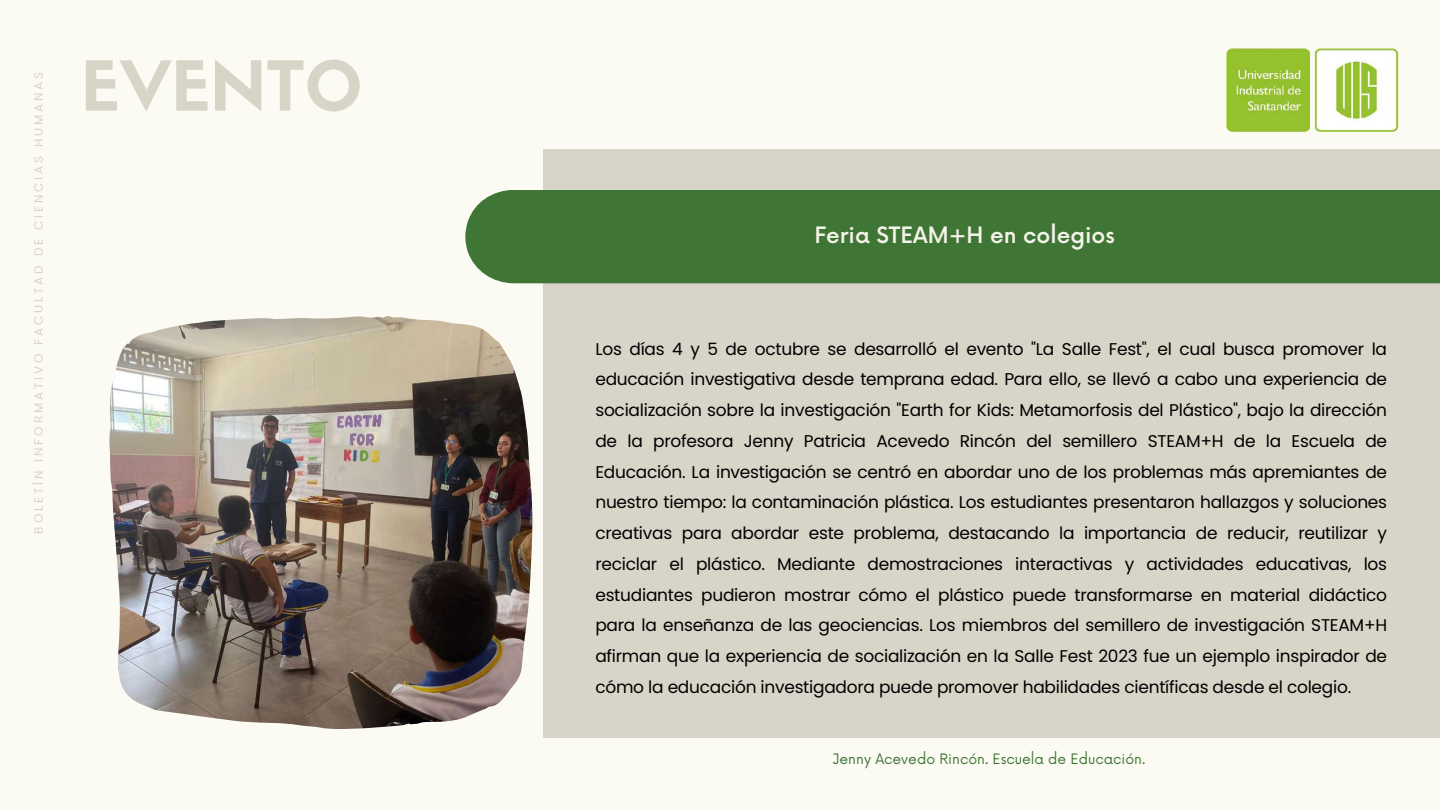
<style>
.page{position:relative;width:1440px;height:810px;background:#fbfbf4}
.page>*{position:absolute;margin:0;border:0;box-sizing:border-box;transform-origin:0 0}
.t1{font:67.6px "Sifonn Basic";color:#d9d4c8}
.t2{font:500 22px "Now";color:#f5f4eb}
.t3{font:17px/30.8px "Poppins";letter-spacing:-.015em;color:#000;text-align:justify}
.t4{font:14px "Now";color:#407635}
.t5{font:12px "Poppins";letter-spacing:.235em;color:#d9d4c8}
</style>
<div class="page">
<div style="left:543px;top:149px;width:896px;height:588px;background:#d9d4c8"></div>
<img style="left:1226px;top:48px;width:173px;height:84px">
<div style="left:465px;top:190px;width:975px;height:93px;background:#407635"></div>
<img style="left:109px;top:316px;width:423px;height:413px">
<p class="t5" style="left:30px;top:534px;width:463px;rotate:-90deg">BOLETÍN INFORMATIVO FACULTAD DE CIENCIAS HUMANAS</p>
<h1 class="t1" style="left:81px;top:60px;width:283px">EVENTO</h1>
<p class="t2" style="left:814px;top:223px;width:302px">Feria STEAM+H en colegios</p>
<p class="t3" style="left:595px;top:333px;width:793px">Los días 4 y 5 de octubre se desarrolló el evento "La Salle Fest", el cual busca promover la educación investigativa desde temprana edad. Para ello, se llevó a cabo una experiencia de socialización sobre la investigación "Earth for Kids: Metamorfosis del Plástico", bajo la dirección de la profesora Jenny Patricia Acevedo Rincón del semillero STEAM+H de la Escuela de Educación. La investigación se centró en abordar uno de los problemas más apremiantes de nuestro tiempo: la contaminación plástica. Los estudiantes presentaron hallazgos y soluciones creativas para abordar este problema, destacando la importancia de reducir, reutilizar y reciclar el plástico. Mediante demostraciones interactivas y actividades educativas, los estudiantes pudieron mostrar cómo el plástico puede transformarse en material didáctico para la enseñanza de las geociencias. Los miembros del semillero de investigación STEAM+H afirman que la experiencia de socialización en la Salle Fest 2023 fue un ejemplo inspirador de cómo la educación investigadora puede promover habilidades científicas desde el colegio.</p>
<p class="t4" style="left:833px;top:751px;width:314px">Jenny Acevedo Rincón. Escuela de Educación.</p>
</div>
